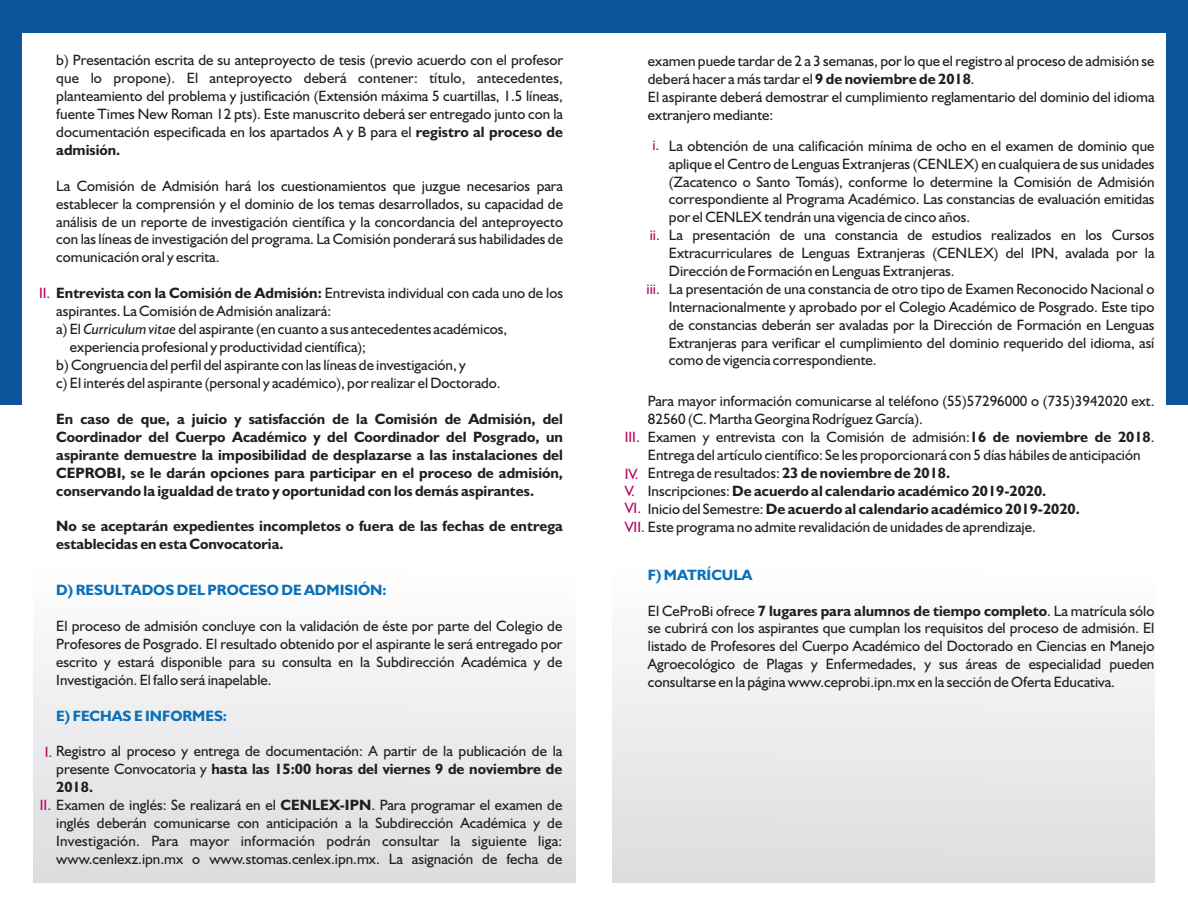
<style>
.page{position:relative;width:1188px;height:918px;background:#fff}
.page>*{position:absolute;margin:0;border:0;box-sizing:border-box;transform-origin:0 0}
.t1{font:15px/17.9px "Humanist 521 BT";color:#231f20;text-align:justify}
.t2{font:700 15px/18px "Humanist 521 BT";color:#231f20;text-align:justify}
.t3{font:700 15px "Humanist 521 BT";color:#0970b9}
.t4{font:15px/16.8px "Humanist 521 BT";color:#b6025e}
.s1{font-weight:700}
.s2{color:#b6025e}
.s3{font-style:italic}
.s4{font-weight:400}
.s5{font-weight:400;color:#b6025e}
</style>
<div class="page">
<div style="left:0;top:0;width:1188px;height:404px;background:#0b559a"></div>
<div style="left:22px;top:33px;width:1144px;height:392px;background:#fff"></div>
<p class="t1" style="left:56px;top:52px;width:508px">b) Presentación escrita de su anteproyecto de tesis (previo acuerdo con el profesor que lo propone). El anteproyecto deberá contener: título, antecedentes, planteamiento del problema y justificación (Extensión máxima 5 cuartillas, 1.5 líneas, fuente Times New Roman 12 pts). Este manuscrito deberá ser entregado junto con la documentación especificada en los apartados A y B para el <span class="s1">registro al proceso de admisión.</span></p>
<p class="t1" style="left:56px;top:178px;width:508px">La Comisión de Admisión hará los cuestionamientos que juzgue necesarios para establecer la comprensión y el dominio de los temas desarrollados, su capacidad de análisis de un reporte de investigación científica y la concordancia del anteproyecto con las líneas de investigación del programa. La Comisión ponderará sus habilidades de comunicación oral y escrita.</p>
<p class="t1" style="left:39px;top:285px;width:525px"><span class="s2">II.</span> <span class="s1">Entrevista con la Comisión de Admisión:</span> Entrevista individual con cada uno de los</p>
<p class="t1" style="left:56px;top:303px;width:276px">aspirantes. La Comisión de Admisión analizará:</p>
<p class="t1" style="left:56px;top:321px;width:453px">a) El <span class="s3">Curriculum vitae</span> del aspirante (en cuanto a sus antecedentes académicos,</p>
<p class="t1" style="left:70px;top:339px;width:298px">experiencia profesional y productividad científica);</p>
<p class="t1" style="left:56px;top:357px;width:411px">b) Congruencia del perfil del aspirante con las líneas de investigación, y</p>
<p class="t1" style="left:56px;top:375px;width:446px">c) El interés del aspirante (personal y académico), por realizar el Doctorado.</p>
<p class="t2" style="left:56px;top:411px;width:508px">En caso de que, a juicio y satisfacción de la Comisión de Admisión, del Coordinador del Cuerpo Académico y del Coordinador del Posgrado, un aspirante demuestre la imposibilidad de desplazarse a las instalaciones del CEPROBI, se le darán opciones para participar en el proceso de admisión, conservando la igualdad de trato y oportunidad con los demás aspirantes.</p>
<p class="t2" style="left:56px;top:519px;width:508px">No se aceptarán expedientes incompletos o fuera de las fechas de entrega establecidas en esta Convocatoria.</p>
<p class="t3" style="left:56px;top:584px;width:332px">D) RESULTADOS DEL PROCESO DE ADMISIÓN:</p>
<p class="t1" style="left:56px;top:618px;width:508px">El proceso de admisión concluye con la validación de éste por parte del Colegio de Profesores de Posgrado. El resultado obtenido por el aspirante le será entregado por escrito y estará disponible para su consulta en la Subdirección Académica y de Investigación. El fallo será inapelable.</p>
<p class="t3" style="left:56px;top:709px;width:172px">E) FECHAS E INFORMES:</p>
<p class="t1" style="left:45px;top:744px;width:519px"><span class="s2">I.</span> Registro al proceso y entrega de documentación: A partir de la publicación de la</p>
<p class="t2" style="left:56px;top:761px;width:508px"><span class="s4">presente Convocatoria y</span> hasta las 15:00 horas del viernes 9 de noviembre de</p>
<p class="t2" style="left:56px;top:779px;width:38px">2018.</p>
<p class="t1" style="left:40px;top:797px;width:524px"><span class="s2">II.</span> Examen de inglés: Se realizará en el <span class="s1">CENLEX-IPN</span>. Para programar el examen de</p>
<p class="t1" style="left:56px;top:815px;width:508px">inglés deberán comunicarse con anticipación a la Subdirección Académica y de</p>
<p class="t1" style="left:56px;top:833px;width:508px">Investigación. Para mayor información podrán consultar la siguiente liga:</p>
<p class="t1" style="left:56px;top:851px;width:508px">www.cenlexz.ipn.mx o www.stomas.cenlex.ipn.mx. La asignación de fecha de</p>
<p class="t1" style="left:648px;top:53px;width:508px;text-align:left">examen puede tardar de 2 a 3 semanas, por lo que el registro al proceso de admisión se deberá hacer a más tardar el <span class="s1">9 de noviembre de 2018</span>.<br>El aspirante deberá demostrar el cumplimiento reglamentario del dominio del idioma extranjero mediante:</p>
<p class="t4" style="left:652px;top:138px;width:8px">i.</p>
<p class="t4" style="left:650px;top:227px;width:12px">ii.</p>
<p class="t4" style="left:647px;top:281px;width:15px">iii.</p>
<p class="t1" style="left:669px;top:138px;width:487px;text-align:left">La obtención de una calificación mínima de ocho en el examen de dominio que aplique el Centro de Lenguas Extranjeras (CENLEX) en cualquiera de sus unidades (Zacatenco o Santo Tomás), conforme lo determine la Comisión de Admisión correspondiente al Programa Académico. Las constancias de evaluación emitidas por el CENLEX tendrán una vigencia de cinco años.<br>La presentación de una constancia de estudios realizados en los Cursos Extracurriculares de Lenguas Extranjeras (CENLEX) del IPN, avalada por la Dirección de Formación en Lenguas Extranjeras.<br>La presentación de una constancia de otro tipo de Examen Reconocido Nacional o Internacionalmente y aprobado por el Colegio Académico de Posgrado. Este tipo de constancias deberán ser avaladas por la Dirección de Formación en Lenguas Extranjeras para verificar el cumplimiento del dominio requerido del idioma, así como de vigencia correspondiente.</p>
<p class="t1" style="left:648px;top:393px;width:508px">Para mayor información comunicarse al teléfono (55)57296000 o (735)3942020 ext.</p>
<p class="t1" style="left:648px;top:411px;width:277px">82560 (C. Martha Georgina Rodríguez García).</p>
<p class="t1" style="left:648px;top:429px;width:508px">Examen y entrevista con la Comisión de admisión:<span class="s1">16 de noviembre de 2018</span>.</p>
<p class="t1" style="left:648px;top:447px;width:494px">Entrega del artículo científico: Se les proporcionará con 5 días hábiles de anticipación</p>
<p class="t1" style="left:648px;top:465px;width:304px">Entrega de resultados: <span class="s1">23 de noviembre de 2018.</span></p>
<p class="t2" style="left:648px;top:483px;width:400px"><span class="s4">Inscripciones:</span> De acuerdo al calendario académico 2019-2020.</p>
<p class="t2" style="left:625px;top:501px;width:457px"><span class="s5">VI.</span> <span class="s4">Inicio del Semestre:</span> De acuerdo al calendario académico 2019-2020.</p>
<p class="t1" style="left:625px;top:519px;width:413px"><span class="s2">VII.</span> Este programa no admite revalidación de unidades de aprendizaje.</p>
<p class="t4" style="left:625px;top:430px;width:17px">III.</p>
<p class="t4" style="left:625px;top:467px;width:15px">IV.<br>V.</p>
<p class="t3" style="left:648px;top:568px;width:106px">F) MATRÍCULA</p>
<p class="t1" style="left:648px;top:603px;width:508px">El CeProBi ofrece <span class="s1">7 lugares para alumnos de tiempo completo</span>. La matrícula sólo se cubrirá con los aspirantes que cumplan los requisitos del proceso de admisión. El listado de Profesores del Cuerpo Académico del Doctorado en Ciencias en Manejo Agroecológico de Plagas y Enfermedades, y sus áreas de especialidad pueden consultarse en la página www.ceprobi.ipn.mx en la sección de Oferta Educativa.</p>
</div>
